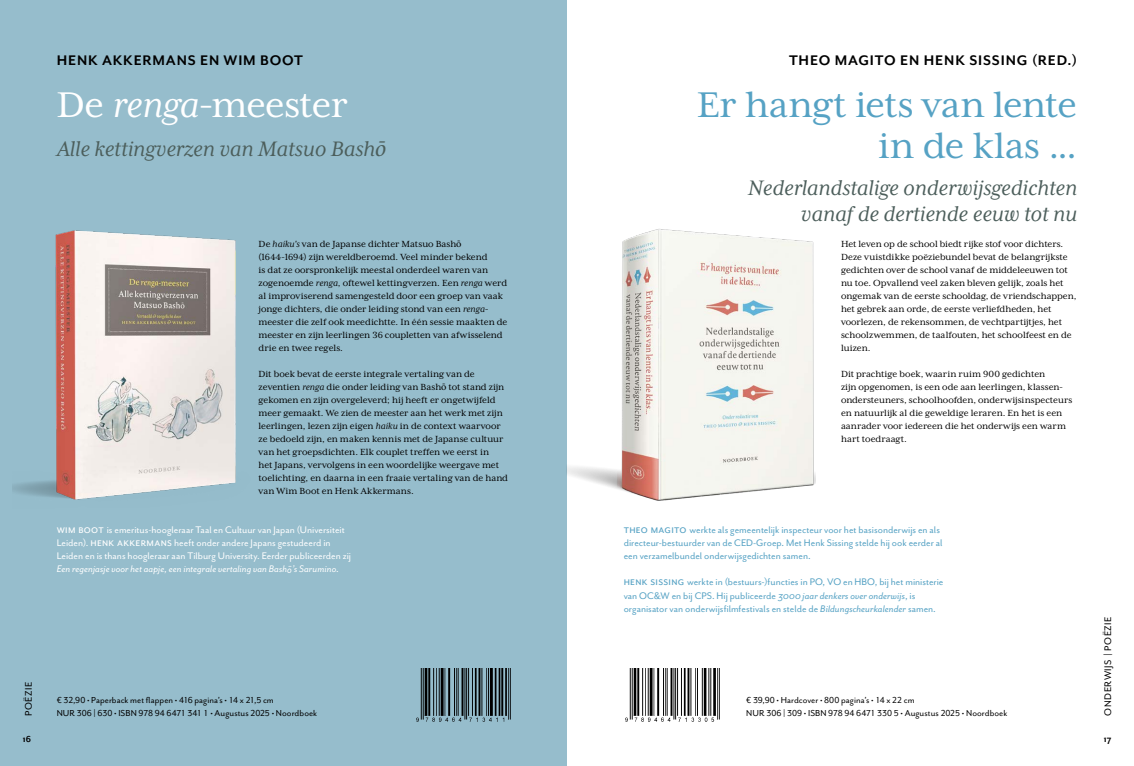
<style>
.page{position:relative;width:1134px;height:766px;background:#fff}
.page>*{position:absolute;margin:0;border:0;box-sizing:border-box;transform-origin:0 0}
.t1{font:41px/41px "Mrs Eaves XL Serif OT";letter-spacing:-.005em;color:#56a2c4;text-align:right}
.t2{font:41px "Mrs Eaves XL Serif OT";letter-spacing:-.02em;color:#fff}
.t3{font:italic 24px/26px "Mrs Eaves XL Serif OT";letter-spacing:-.005em;color:#4c5e5b;text-align:right}
.t4{font:700 16px "Mr Eaves Mod OT";letter-spacing:.05em;color:#000}
.t5{font:11px/13px "Mr Eaves San OT";color:#56a2c4}
.t6{font:11px/13px "Mr Eaves San OT";color:#fff}
.t7{font:11px "Mr Eaves San OT";letter-spacing:.055em;color:#000}
.t8{font:10.2px/13px "Mrs Eaves XL Serif OT";letter-spacing:-.005em;color:#000}
.t9{font:10px/13px "Mr Eaves San OT";color:#000}
.t10{font:700 10px "Mr Eaves San OT";color:#000}
.s1{font-style:italic}
.s2{font-family:"Minion Pro";font-size:24.5px}
.s3{font-family:"Minion Pro";font-size:10.5px}
.s4{font-size:13px}
.s5{font-family:"Brandon Grotesque";font-style:italic}
</style>
<div class="page">
<div style="left:0;top:0;width:567px;height:765px;background:#96bdcc"></div>
<img style="left:416px;top:668px;width:94px;height:54px">
<img style="left:12px;top:230px;width:224px;height:270px">
<img style="left:625px;top:668px;width:95px;height:54px">
<img style="left:567px;top:229px;width:248px;height:272px">
<h3 class="t4" style="left:57px;top:52px;width:248px">HENK AKKERMANS EN WIM BOOT</h3>
<h1 class="t2" style="left:57px;top:83px;width:293px">De <span class="s1">renga</span>-meester</h1>
<h2 class="t3" style="left:57px;top:136px;width:331px">Alle kettingverzen van Matsuo Bash<span class="s2">ō</span></h2>
<p class="t8" style="left:259px;top:238px;width:250px">De <span class="s1">haiku's</span> van de Japanse dichter Matsuo Bash<span class="s3">ō </span>(1644-1694) zijn wereldberoemd. Veel minder bekend<br>is dat ze oorspronkelijk meestal onderdeel waren van zogenoemde <span class="s1">renga</span>, oftewel kettingverzen. Een <span class="s1">renga</span> werd al improviserend samengesteld door een groep van vaak jonge dichters, die onder leiding stond van een <span class="s1">renga&shy;</span>meester die zelf ook meedichtte. In één sessie maakten de meester en zijn leerlingen 36 coupletten van afwisselend drie en twee regels.</p>
<p class="t8" style="left:259px;top:368px;width:251px">Dit boek bevat de eerste integrale vertaling van de zeventien <span class="s1">renga</span> die onder leiding van Bash<span class="s3">ō</span> tot stand zijn gekomen en zijn overgeleverd; hij heeft er ongetwijfeld meer gemaakt. We zien de meester aan het werk met zijn leerlingen, lezen zijn eigen <span class="s1">haiku</span> in de context waarvoor ze bedoeld zijn, en maken kennis met de Japanse cultuur van het groepsdichten. Elk couplet treffen we eerst in<br>het Japans, vervolgens in een woordelijke weergave met toelichting, en daarna in een fraaie vertaling van de hand van Wim Boot en Henk Akkermans.</p>
<p class="t6" style="left:57px;top:523px;width:296px"><span class="s4">Wim Boot</span> is emeritus-hoogleraar Taal en Cultuur van Japan (Universiteit Leiden). <span class="s4">Henk Akkermans</span> heeft onder andere Japans gestudeerd in Leiden en is thans hoogleraar aan Tilburg University. Eerder publiceerden zij <span class="s1">Een regenjasje voor het aapje</span>, <span class="s1">een integrale vertaling van Bash</span><span class="s5">ō</span><span class="s1">’s Sarumino</span>.</p>
<p class="t7" style="left:23px;top:715px;width:36px;rotate:-90deg">POËZIE</p>
<p class="t10" style="left:23px;top:733px;width:10px">16</p>
<p class="t9" style="left:57px;top:693px;width:262px">€ 32,90 • Paperback met flappen • 416 pagina’s • 14 x 21,5 cm<br>NUR 306 | 630 • ISBN 978 94 6471 341 1 • Augustus 2025 • Noordboek</p>
<h3 class="t4" style="left:789px;top:52px;width:290px">THEO MAGITO EN HENK SISSING (RED.)</h3>
<h1 class="t1" style="left:697px;top:85px;width:382px">Er hangt iets van lente in de klas ...</h1>
<h2 class="t3" style="left:748px;top:175px;width:331px">Nederlandstalige onderwijsgedichten vanaf de dertiende eeuw tot nu</h2>
<p class="t8" style="left:841px;top:238px;width:237px">Het leven op de school biedt rijke stof voor dichters.<br>Deze vuistdikke poëziebundel bevat de belangrijkste gedichten over de school vanaf de middeleeuwen tot nu toe. Opvallend veel zaken bleven gelijk, zoals het ongemak van de eerste schooldag, de vriendschappen, het gebrek aan orde, de eerste verliefdheden, het voorlezen, de rekensommen, de vechtpartijtjes, het schoolzwemmen, de taalfouten, het schoolfeest en de luizen.</p>
<p class="t8" style="left:841px;top:368px;width:233px">Dit prachtige boek, waarin ruim 900 gedichten<br>zijn opgenomen, is een ode aan leerlingen, klassen&shy;ondersteuners, schoolhoofden, onderwijsinspecteurs en natuurlijk al die geweldige leraren. En het is een aanrader voor iedereen die het onderwijs een warm hart toedraagt.</p>
<p class="t5" style="left:624px;top:523px;width:320px"><span class="s4">Theo Magito</span> werkte als gemeentelijk inspecteur voor het basisonderwijs en als directeur-bestuurder van de CED-Groep. Met Henk Sissing stelde hij ook eerder al een verzamelbundel onderwijsgedichten samen.</p>
<p class="t5" style="left:624px;top:575px;width:321px"><span class="s4">Henk Sissing</span> werkte in (bestuurs-)functies in PO, VO en HBO, bij het ministerie van OC&amp;W en bij CPS. Hij publiceerde <span class="s1">3000 jaar denkers over onderwijs</span>, is organisator van onderwijsfilmfestivals en stelde de <span class="s1">Bildungscheurkalender</span> samen.</p>
<p class="t9" style="left:746px;top:693px;width:263px">€ 39,90 • Hardcover • 800 pagina’s • 14 x 22 cm<br>NUR 306 | 309 • ISBN 978 94 6471 330 5 • Augustus 2025 • Noordboek</p>
<p class="t7" style="left:1102px;top:715px;width:101px;rotate:-90deg">ONDERWIJS | POËZIE</p>
<p class="t10" style="left:1104px;top:733px;width:9px">17</p>
</div>
